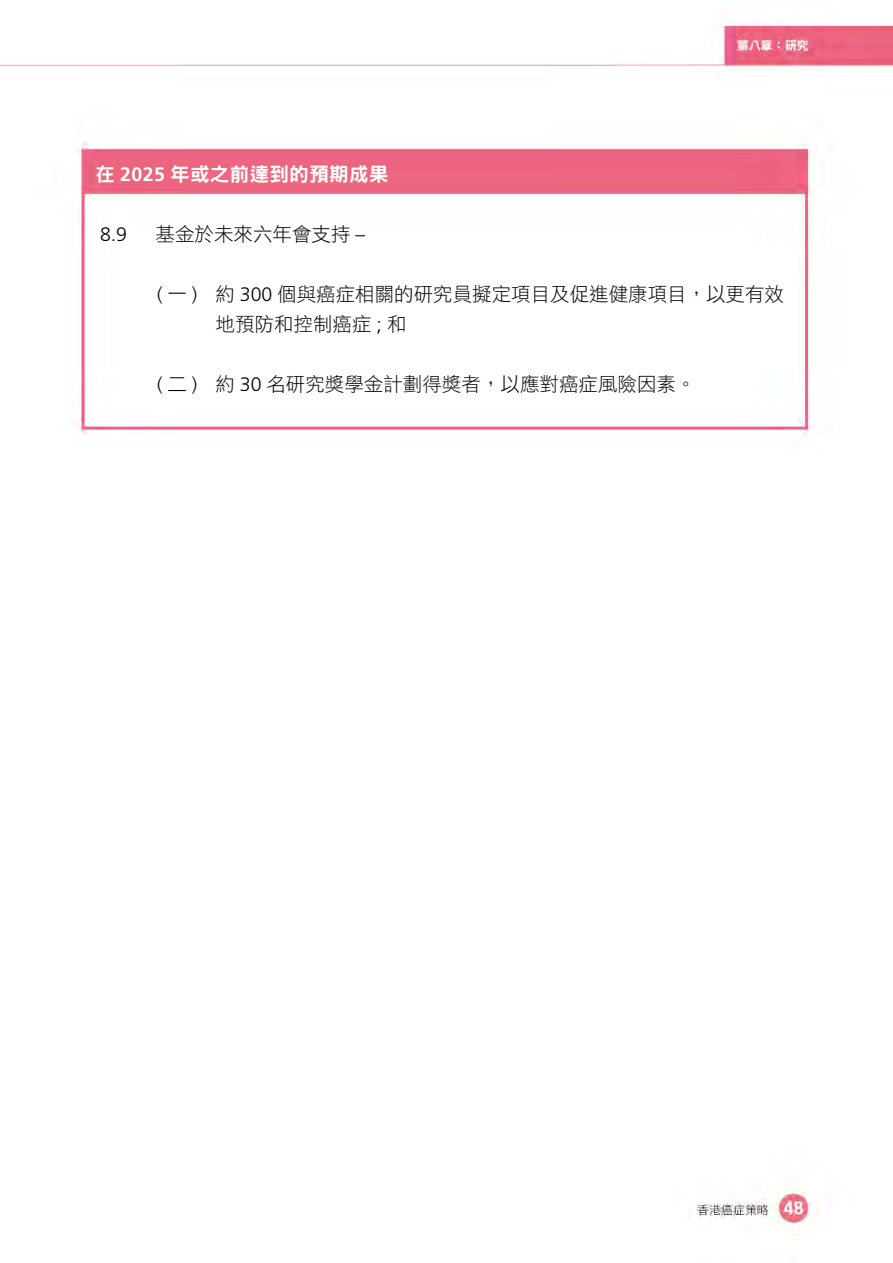
<style>
.page{position:relative;width:893px;height:1263px;background:#fff}
.page>*{position:absolute;margin:0;border:0;box-sizing:border-box;transform-origin:0 0}
.t1{font:19.5px/30px "DF Hei Std W3";color:#000}
.t2{font:19.5px "DF Hei Std W9";letter-spacing:.02em;color:#fff}
.t3{font:300 19.5px "Frutiger LT Std";color:#000}
.s1{font-family:"Frutiger LT Std";font-weight:700}
.s2{font-family:"Frutiger LT Std";font-weight:300}
</style>
<div class="page">
<img style="left:0;top:23px;width:893px;height:1213px">
<h2 class="t2" style="left:96px;top:163px;width:294px">在 <span class="s1">2025</span> 年或之前達到的預期成果</h2>
<p class="t3" style="left:100px;top:223px;width:29px">8.9</p>
<p class="t1" style="left:156px;top:218px;width:211px">基金於未來六年會支持 <span class="s2">–</span></p>
<p class="t1" style="left:216px;top:278px;width:570px;text-indent:-58px"><span class="s2">(</span> 一 <span class="s2">)</span> 約 <span class="s2">300</span> 個與癌症相關的研究員擬定項目及促進健康項目，以更有效地預防和控制癌症 <span class="s2">;</span> 和</p>
<p class="t1" style="left:157px;top:368px;width:540px"><span class="s2">(</span> 二 <span class="s2">)</span> 約 <span class="s2">30</span> 名研究獎學金計劃得獎者，以應對癌症風險因素。</p>
</div>
